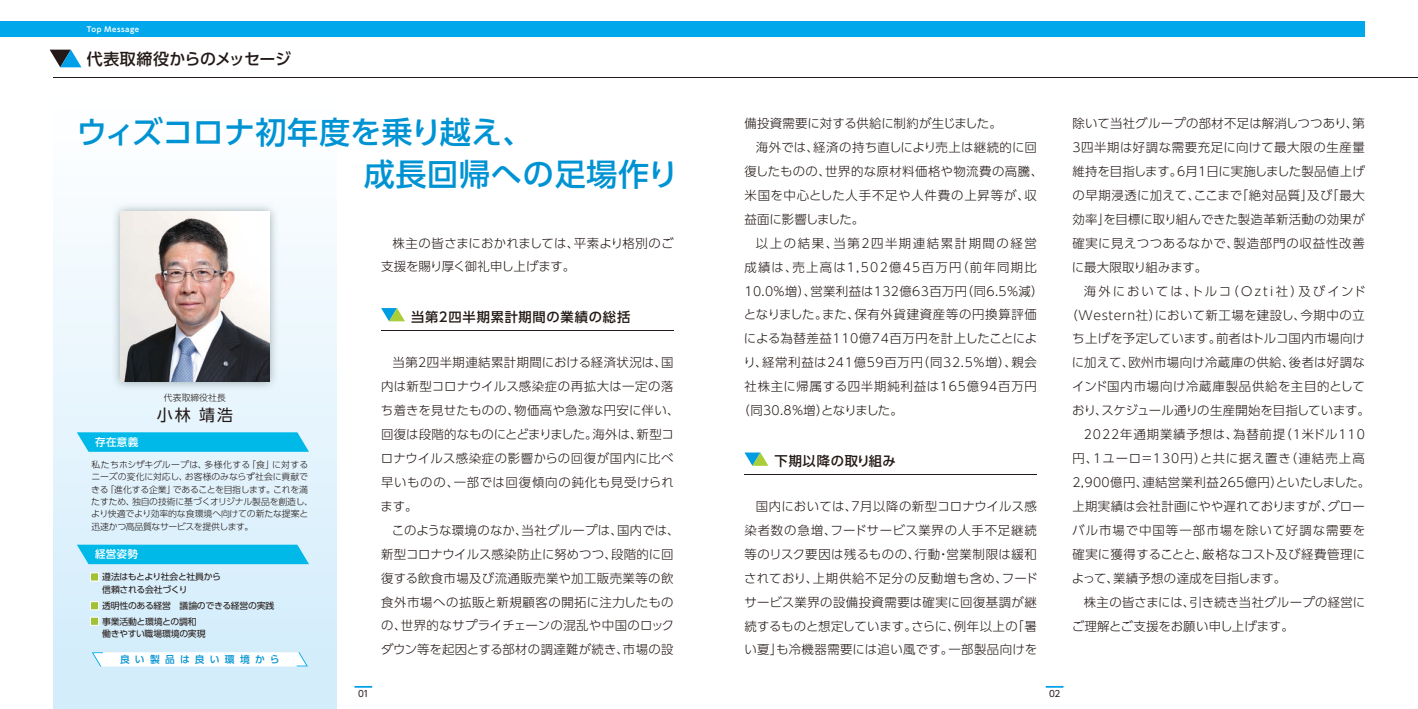
<style>
.page{position:relative;width:1418px;height:709px;background:#fff}
.page>*{position:absolute;margin:0;border:0;box-sizing:border-box;transform-origin:0 0}
.t1{font:500 31px/41.6px "UD Shin Go Pro";letter-spacing:.01em;color:#0093d3}
.t2{font:500 16px "UD Shin Go Pro";letter-spacing:-.02em;color:#231916}
.t3{font:16px "UD Shin Go Pro";color:#231916}
.t4{font:500 13.25px "UD Shin Go Pro";letter-spacing:.05em;color:#231916}
.t5{font:300 12.38px/23.9px "UD Shin Go Pro";letter-spacing:.03em;color:#231916}
.t6{font:300 12.38px "UD Shin Go Pro";letter-spacing:.055em;color:#231916}
.t7{font:300 12.38px "UD Shin Go Pro";letter-spacing:.05em;color:#231916}
.t8{font:300 12.38px "UD Shin Go Pro";letter-spacing:.07em;color:#231916}
.t9{font:300 12.38px "UD Shin Go Pro";letter-spacing:-.01em;color:#231916}
.t10{font:300 12.38px/23.9px "UD Shin Go Pro";color:#231916}
.t11{font:300 12.38px "UD Shin Go Pro";letter-spacing:.005em;color:#231916}
.t12{font:300 12.38px "UD Shin Go Pro";letter-spacing:.105em;color:#231916}
.t13{font:300 12.38px "UD Shin Go Pro";letter-spacing:.08em;color:#231916}
.t14{font:300 12.38px "UD Shin Go Pro";letter-spacing:.065em;color:#231916}
.t15{font:300 12.38px "UD Shin Go Pro";letter-spacing:.01em;color:#231916}
.t16{font:300 12.38px "UD Shin Go Pro";letter-spacing:.165em;color:#231916}
.t17{font:300 12.38px "UD Shin Go Pro";letter-spacing:.085em;color:#231916}
.t18{font:300 12.38px "UD Shin Go Pro";letter-spacing:.125em;color:#231916}
.t19{font:300 12.38px "UD Shin Go Pro";letter-spacing:-.065em;color:#231916}
.t20{font:300 12.38px "UD Shin Go Pro";letter-spacing:-.04em;color:#231916}
.t21{font:500 10.62px "UD Shin Go Pro";letter-spacing:.02em;color:#fff}
.t22{font:500 9.75px "UD Shin Go Pro";letter-spacing:.54em;color:#0093d3}
.t23{font:300 8.88px/12.4px "UD Shin Go Pro";letter-spacing:-.02em;color:#231916}
.t24{font:8.88px/12.4px "UD Shin Go Pro";letter-spacing:-.035em;color:#231916}
.t25{font:300 8.88px "UD Shin Go Pro";color:#231916}
.t26{font:700 7.12px "UD Shin Go Pro De";letter-spacing:.075em;color:#fff}
</style>
<div class="page">
<div style="left:53px;top:0;width:284px;height:709px;background:linear-gradient(to bottom,#fff,#d1ecfb)"></div>
<svg style="left:111px;top:202px;width:168px;height:189px"></svg>
<img style="left:120px;top:212px;width:149px;height:170px">
<svg style="left:354px;top:686px;width:18px;height:1px"></svg>
<svg style="left:1045px;top:686px;width:18px;height:1px"></svg>
<div style="left:0;top:21px;width:1364px;height:16px;background:#00a7ea"></div>
<hr style="left:53px;top:78px;width:1364px;height:1px;background:#231916">
<svg style="left:50px;top:50px;width:31px;height:17px"></svg>
<svg style="left:744px;top:452px;width:24px;height:14px"></svg>
<hr style="left:744px;top:474px;width:292px;height:1px;background:#231916">
<svg style="left:381px;top:308px;width:24px;height:13px"></svg>
<hr style="left:381px;top:330px;width:292px;height:1px;background:#231916">
<svg style="left:77px;top:432px;width:232px;height:20px;background:#10bde9"></svg>
<svg style="left:77px;top:544px;width:232px;height:20px;background:#12bde9"></svg>
<div style="left:90px;top:572px;width:9px;height:9px;background:#a0c234;border:1px solid #fff"></div>
<div style="left:90px;top:601px;width:9px;height:9px;background:#a0c234;border:1px solid #fff"></div>
<div style="left:90px;top:617px;width:9px;height:8px;background:#a0c234;border:1px solid #fff"></div>
<svg style="left:92px;top:652px;width:216px;height:14px"></svg>
<p class="t26" style="left:87px;top:23px;width:54px">Top Message</p>
<p class="t2" style="left:87px;top:45px;width:206px">代表取締役からのメッセージ</p>
<h1 class="t1" style="left:76px;top:111px;width:603px">ウィズコロナ初年度を乗り越え、<br>　　　　　　　　　成長回帰への足場作り</h1>
<p class="t10" style="left:381px;top:230px;width:294px;text-indent:12px">株主の皆さまにおかれましては、平素より格別のご支援を賜り厚く御礼申し上げます。</p>
<p class="t21" style="left:95px;top:433px;width:45px">存在意義</p>
<p class="t25" style="left:164px;top:391px;width:63px">代表取締役社長</p>
<p class="t3" style="left:157px;top:402px;width:77px">小林 靖浩</p>
<p class="t23" style="left:91px;top:458px;width:223px">私たちホシザキグループは、多様化する「食」に対するニーズの変化に対応し、お客様のみならず社会に貢献できる「進化する企業」であることを目指します。これを満たすため、独自の技術に基づくオリジナル製品を創造し、より快適でより効率的な食環境へ向けての新たな提案と迅速かつ高品質なサービスを提供します。</p>
<p class="t21" style="left:95px;top:545px;width:44px">経営姿勢</p>
<p class="t24" style="left:102px;top:570px;width:120px">遵法はもとより社会と社員から信頼される会社づくり</p>
<p class="t24" style="left:102px;top:597px;width:173px;line-height:16px">透明性のある経営　議論のできる経営の実践事業活動と環境との調和</p>
<p class="t24" style="left:102px;top:627px;width:105px">働きやすい職場環境の実現</p>
<p class="t22" style="left:120px;top:651px;width:161px">良い製品は良い環境から</p>
<p class="t4" style="left:411px;top:306px;width:221px">当第2四半期累計期間の業績の総括</p>
<p class="t5" style="left:380px;top:350px;width:300px;text-indent:12px">当第2四半期連結累計期間における経済状況は、国内は新型コロナウイルス感染症の再拡大は一定の落ち着きを見せたものの、物価高や急激な円安に伴い、回復は段階的なものにとどまりました。海外は、新型コロナウイルス感染症の影響からの回復が国内に比べ早いものの、一部では回復傾向の鈍化も見受けられます。</p>
<p class="t5" style="left:381px;top:517px;width:300px;text-indent:11px">このような環境のなか、当社グループは、国内では、新型コロナウイルス感染防止に努めつつ、段階的に回復する飲食市場及び流通販売業や加工販売業等の飲食外市場への拡販と新規顧客の開拓に注力したものの、世界的なサプライチェーンの混乱や中国のロックダウン等を起因とする部材の調達難が続き、市場の設</p>
<p class="t9" style="left:744px;top:113px;width:259px">備投資需要に対する供給に制約が生じました。</p>
<p class="t5" style="left:756px;top:135px;width:282px">海外では、経済の持ち直しにより売上は継続的に回</p>
<p class="t5" style="left:744px;top:159px;width:300px">復したものの、世界的な原材料価格や物流費の高騰、</p>
<p class="t8" style="left:744px;top:185px;width:294px">米国を中心とした人手不足や人件費の上昇等が、収</p>
<p class="t20" style="left:744px;top:209px;width:121px">益面に影響しました。</p>
<p class="t18" style="left:756px;top:233px;width:282px">以上の結果、当第2四半期連結累計期間の経営</p>
<p class="t12" style="left:744px;top:257px;width:294px">成績は、売上高は1,502億45百万円（前年同期比</p>
<p class="t5" style="left:744px;top:278px;width:301px">10.0％増）、営業利益は132億63百万円（同6.5％減）</p>
<p class="t6" style="left:743px;top:305px;width:295px">となりました。また、保有外貨建資産等の円換算評価</p>
<p class="t7" style="left:744px;top:328px;width:295px">による為替差益110億74百万円を計上したことによ</p>
<p class="t6" style="left:743px;top:352px;width:295px">り、経常利益は241億59百万円（同32.5％増）、親会</p>
<p class="t14" style="left:744px;top:376px;width:294px">社株主に帰属する四半期純利益は165億94百万円</p>
<p class="t19" style="left:737px;top:400px;width:167px">（同30.8％増）となりました。</p>
<p class="t4" style="left:774px;top:450px;width:123px">下期以降の取り組み</p>
<p class="t5" style="left:744px;top:494px;width:295px;text-align:justify;text-indent:12px">国内においては、7月以降の新型コロナウイルス感染者数の急増、フードサービス業界の人手不足継続等のリスク要因は残るものの、行動・営業制限は緩和されており、上期供給不足分の反動増も含め、フードサービス業界の設備投資需要は確実に回復基調が継続するものと想定しています。さらに、例年以上の「暑い夏」も冷機器需要には追い風です。一部製品向けを</p>
<p class="t24" style="left:358px;top:687px;width:12px">01</p>
<p class="t24" style="left:1049px;top:687px;width:13px">02</p>
<p class="t5" style="left:1071px;top:111px;width:294px;text-align:justify">除いて当社グループの部材不足は解消しつつあり、第3四半期は好調な需要充足に向けて最大限の生産量維持を目指します。6月1日に実施しました製品値上げの早期浸透に加えて、ここまで「絶対品質」及び「最大効率」を目標に取り組んできた製造革新活動の効果が確実に見えつつあるなかで、製造部門の収益性改善に最大限取り組みます。</p>
<p class="t16" style="left:1083px;top:281px;width:283px">海外においては、トルコ（Ozti社）及びインド</p>
<p class="t7" style="left:1065px;top:305px;width:301px">（Western社）において新工場を建設し、今期中の立</p>
<p class="t5" style="left:1072px;top:326px;width:294px">ち上げを予定しています。前者はトルコ国内市場向け</p>
<p class="t5" style="left:1071px;top:350px;width:294px">に加えて、欧州市場向け冷蔵庫の供給、後者は好調な</p>
<p class="t6" style="left:1072px;top:376px;width:294px">インド国内市場向け冷蔵庫製品供給を主目的として</p>
<p class="t9" style="left:1072px;top:400px;width:299px">おり、スケジュール通りの生産開始を目指しています。</p>
<p class="t8" style="left:1083px;top:424px;width:282px">2022年通期業績予想は、為替前提（1米ドル110</p>
<p class="t13" style="left:1072px;top:448px;width:294px">円、1ユーロ＝130円）と共に据え置き（連結売上高</p>
<p class="t5" style="left:1072px;top:470px;width:299px">2,900億円、連結営業利益265億円）といたしました。</p>
<p class="t15" style="left:1072px;top:496px;width:294px">上期実績は会社計画にやや遅れておりますが、グロー</p>
<p class="t17" style="left:1072px;top:520px;width:294px">バル市場で中国等一部市場を除いて好調な需要を</p>
<p class="t5" style="left:1072px;top:542px;width:294px">確実に獲得することと、厳格なコスト及び経費管理に</p>
<p class="t11" style="left:1071px;top:568px;width:216px">よって、業績予想の達成を目指します。</p>
<p class="t5" style="left:1083px;top:589px;width:283px">株主の皆さまには、引き続き当社グループの経営に</p>
<p class="t11" style="left:1071px;top:616px;width:223px">ご理解とご支援をお願い申し上げます。</p>
</div>
